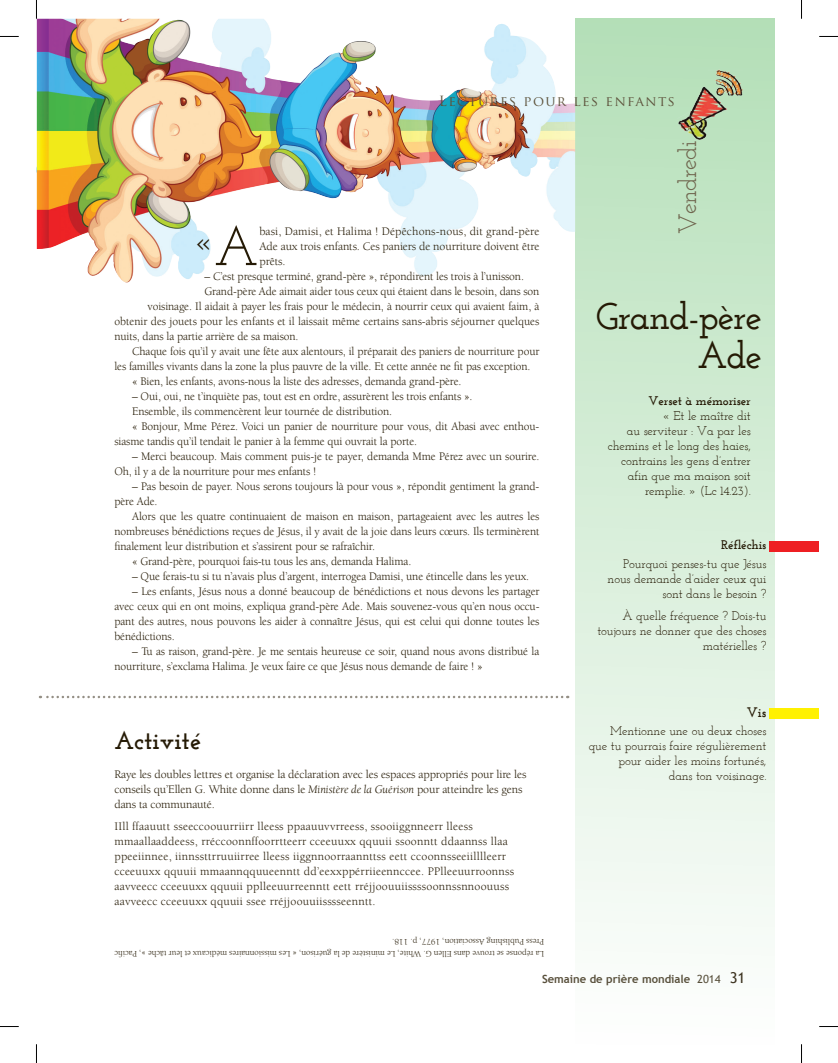
<style>
.page{position:relative;width:838px;height:1063px;background:#fff}
.page>*{position:absolute;margin:0;border:0;box-sizing:border-box;transform-origin:0 0}
.t1{font:600 37.5px/38.8px "Josefin Slab";letter-spacing:-.03em;color:#251a05;text-align:right}
.t2{font:34.62px "Josefin Slab";color:#251a05}
.t3{font:25px "Josefin Slab";letter-spacing:-.03em;color:#6f654e}
.t4{font:700 25px "Josefin Slab";color:#251a05}
.t5{font:13.75px "Trajan Pro";letter-spacing:.1em;color:#5d533c}
.t6{font:700 13.75px "Josefin Slab";color:#251a05}
.t7{font:12.5px/15px "Josefin Slab";letter-spacing:-.01em;color:#251a05;text-align:right}
.t8{font:700 12.5px "Josefin Slab";letter-spacing:-.01em;color:#251a05}
.t9{font:11.88px/15px "Berkeley";letter-spacing:-.01em;color:#251a05}
.t10{font:11.88px/15px "Berkeley";letter-spacing:.02em;color:#251a05}
.t11{font:700 11.25px "Trebuchet MS";color:#433922}
.t12{font:8.75px/12.5px "Berkeley";color:#251a05}
.s1{font-size:54.75px}
.s2{font-style:italic}
.s3{font-weight:400}
.s4{font-weight:400;font-size:15px;color:#251a05}
</style>
<div class="page">
<div style="left:575px;top:19px;width:200px;height:1025px;background:linear-gradient(to bottom,#b4dfb7,#fefefe)"></div>
<img style="left:37px;top:18px;width:538px;height:265px">
<img style="left:677px;top:65px;width:65px;height:81px">
<div style="left:769px;top:541px;width:50px;height:11px;background:#ee1f23"></div>
<div style="left:769px;top:709px;width:50px;height:10px;background:#fff101"></div>
<svg style="left:40px;top:696px;width:528px;height:2px"></svg>
<svg style="left:0;top:36px;width:19px;height:1px"></svg>
<svg style="left:819px;top:36px;width:19px;height:1px"></svg>
<svg style="left:0;top:1026px;width:19px;height:1px"></svg>
<svg style="left:819px;top:1026px;width:19px;height:1px"></svg>
<svg style="left:36px;top:0;width:1px;height:19px"></svg>
<svg style="left:36px;top:1044px;width:1px;height:19px"></svg>
<svg style="left:801px;top:0;width:1px;height:19px"></svg>
<svg style="left:801px;top:1044px;width:1px;height:19px"></svg>
<p class="t5" style="left:439px;top:92px;width:238px">Lectures pour les enfants</p>
<h2 class="t2" style="left:193px;top:220px;width:67px">«<span class="s1">A</span></h2>
<p class="t9" style="left:259px;top:224px;width:281px;text-align:justify">basi, Damisi, et Halima ! Dépêchons-nous, dit grand-père Ade aux trois enfants. Ces paniers de nourriture doivent être prêts.</p>
<p class="t9" style="left:205px;top:269px;width:321px">– C’est presque terminé, grand-père », répondirent les trois à l’unisson.</p>
<p class="t9" style="left:204px;top:284px;width:336px">Grand-père Ade aimait aider tous ceux qui étaient dans le besoin, dans son</p>
<p class="t9" style="left:147px;top:299px;width:393px">voisinage. Il aidait à payer les frais pour le médecin, à nourrir ceux qui avaient faim, à</p>
<p class="t9" style="left:114px;top:314px;width:427px">obtenir des jouets pour les enfants et il laissait même certains sans-abris séjourner quelques</p>
<p class="t9" style="left:114px;top:329px;width:186px">nuits, dans la partie arrière de sa maison.</p>
<p class="t9" style="left:132px;top:344px;width:409px">Chaque fois qu’il y avait une fête aux alentours, il préparait des paniers de nourriture pour</p>
<p class="t9" style="left:114px;top:359px;width:418px">les familles vivants dans la zone la plus pauvre de la ville. Et cette année ne fit pas exception.</p>
<p class="t9" style="left:132px;top:374px;width:331px">« Bien, les enfants, avons-nous la liste des adresses, demanda grand-père.</p>
<p class="t9" style="left:132px;top:389px;width:342px">– Oui, oui, ne t’inquiète pas, tout est en ordre, assurèrent les trois enfants ».</p>
<p class="t9" style="left:132px;top:404px;width:262px">Ensemble, ils commencèrent leur tournée de distribution.</p>
<p class="t9" style="left:132px;top:419px;width:409px">« Bonjour, Mme Pérez. Voici un panier de nourriture pour vous, dit Abasi avec enthou-</p>
<p class="t9" style="left:114px;top:434px;width:304px">siasme tandis qu’il tendait le panier à la femme qui ouvrait la porte.</p>
<p class="t9" style="left:114px;top:449px;width:427px;text-indent:18px">– Merci beaucoup. Mais comment puis-je te payer, demanda Mme Pérez avec un sourire.<br>Oh, il y a de la nourriture pour mes enfants !</p>
<p class="t9" style="left:114px;top:479px;width:426px;text-indent:18px">– Pas besoin de payer. Nous serons toujours là pour vous », répondit gentiment la grand&shy;père Ade.</p>
<p class="t9" style="left:132px;top:509px;width:409px">Alors que les quatre continuaient de maison en maison, partageaient avec les autres les</p>
<p class="t9" style="left:114px;top:524px;width:427px">nombreuses bénédictions reçues de Jésus, il y avait de la joie dans leurs cœurs. Ils terminèrent</p>
<p class="t9" style="left:114px;top:539px;width:262px">finalement leur distribution et s’assirent pour se rafraîchir.</p>
<p class="t9" style="left:132px;top:554px;width:281px">« Grand-père, pourquoi fais-tu tous les ans, demanda Halima.</p>
<p class="t9" style="left:132px;top:569px;width:398px">– Que ferais-tu si tu n’avais plus d’argent, interrogea Damisi, une étincelle dans les yeux.</p>
<p class="t9" style="left:114px;top:584px;width:427px;text-align:justify;text-indent:18px">– Les enfants, Jésus nous a donné beaucoup de bénédictions et nous devons les partager avec ceux qui en ont moins, expliqua grand-père Ade. Mais souvenez-vous qu’en nous occu&shy;pant des autres, nous pouvons les aider à connaître Jésus, qui est celui qui donne toutes les bénédictions.</p>
<p class="t9" style="left:114px;top:644px;width:426px;text-indent:18px">– Tu as raison, grand-père. Je me sentais heureuse ce soir, quand nous avons distribué la nourriture, s’exclama Halima. Je veux faire ce que Jésus nous demande de faire ! »</p>
<h3 class="t4" style="left:114px;top:725px;width:88px">Activité</h3>
<p class="t9" style="left:114px;top:767px;width:414px">Raye les doubles lettres et organise la déclaration avec les espaces appropriés pour lire les conseils qu’Ellen G. White donne dans le <span class="s2">Ministère de la Guérison</span> pour atteindre les gens dans ta communauté.</p>
<p class="t10" style="left:114px;top:819px;width:401px">IIll ffaauutt sseeccoouurriirr lleess ppaauuvvrreess, ssooiiggnneerr lleess mmaallaaddeess, rréccoonnffoorrtteerr cceeuuxx qquuii ssoonntt ddaannss llaa ppeeiinnee, iinnssttrruuiirree lleess iiggnnoorraannttss eett ccoonnsseeiilllleerr cceeuuxx qquuii mmaannqquueenntt dd’eexxppérriieennccee. PPlleeuurroonnss aavveecc cceeuuxx qquuii pplleeuurreenntt eett rréjjoouuiissssoonnssnnoouuss aavveecc cceeuuxx qquuii ssee rréjjoouuiisssseenntt.</p>
<p class="t12" style="left:544px;top:960px;width:431px;rotate:-180deg">La réponse se trouve dans Ellen G. White, Le ministère de la guérison, « Les missionnaires médicaux et leur tâche », Pacific<br>Press Publishing Association, 1977, p. 118.</p>
<h3 class="t3" style="left:673px;top:234px;width:95px;rotate:-90deg">Vendredi</h3>
<h1 class="t1" style="left:596px;top:297px;width:168px">Grand-père<br>Ade</h1>
<p class="t8" style="left:648px;top:393px;width:104px">Verset à mémoriser</p>
<p class="t7" style="left:608px;top:408px;width:144px">« Et le maître dit<br>au serviteur : Va par les chemins et le long des haies, contrains les gens d’entrer afin que ma maison soit remplie. » (Lc 14.23).</p>
<p class="t8" style="left:721px;top:537px;width:47px">Réfléchis</p>
<p class="t7" style="left:608px;top:556px;width:160px">Pourquoi penses-tu que Jésus nous demande d’aider ceux qui sont dans le besoin ?</p>
<p class="t7" style="left:597px;top:608px;width:171px">À quelle fréquence ? Dois-tu toujours ne donner que des choses matérielles ?</p>
<p class="t6" style="left:747px;top:704px;width:21px">Vis</p>
<p class="t7" style="left:589px;top:724px;width:179px">Mentionne une ou deux choses que tu pourrais faire régulièrement pour aider les moins fortunés,<br>dans ton voisinage.</p>
<p class="t11" style="left:542px;top:972px;width:205px">Semaine de prière mondiale <span class="s3">2014</span> <span class="s4">31</span></p>
</div>
